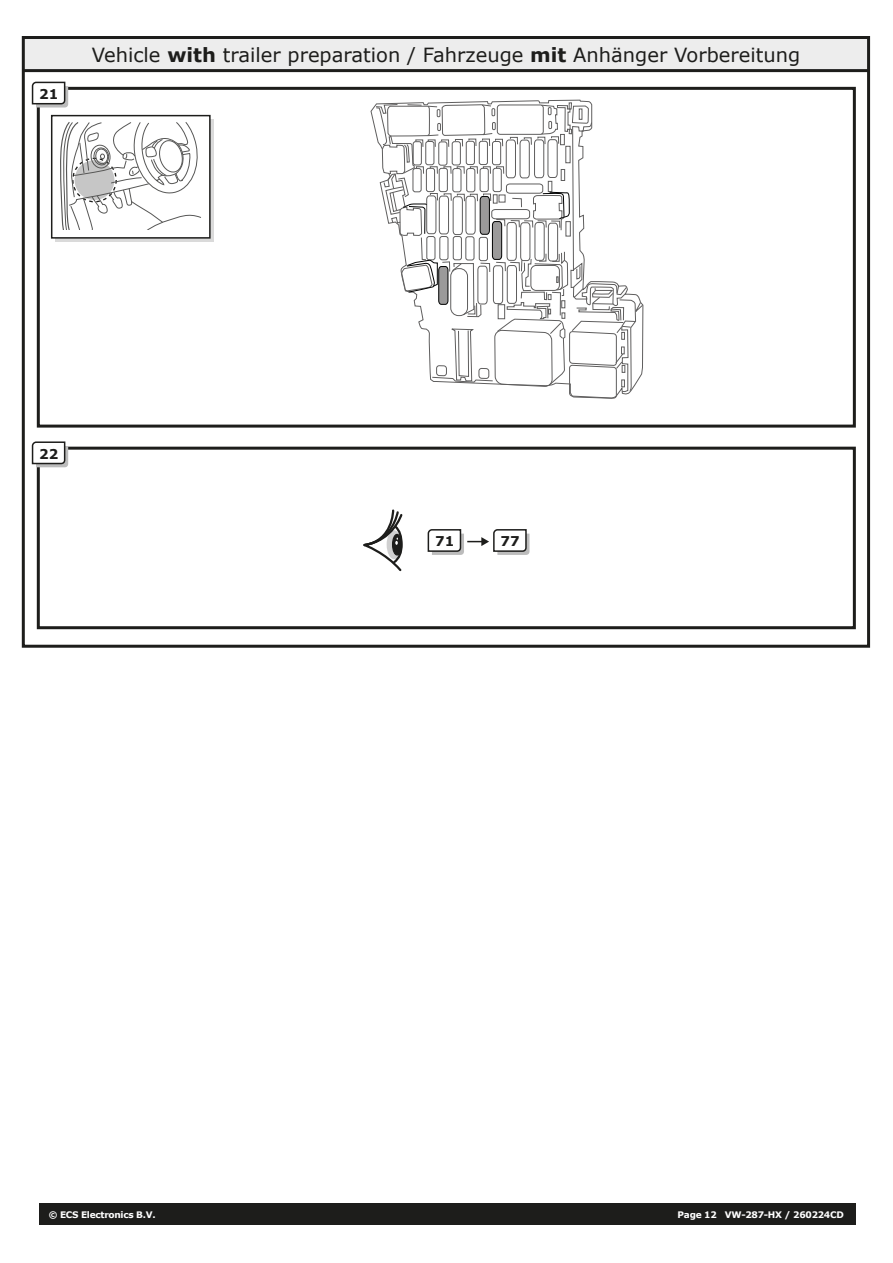
<style>
.page{position:relative;width:893px;height:1263px;background:#fff}
.page>*{position:absolute;margin:0;border:0;box-sizing:border-box;transform-origin:0 0}
.t1{font:19.5px "Verdana";color:#1d1d1b}
.t2{font:700 13.5px "Verdana";color:#1d1d1b}
.t3{font:700 9px "Verdana";letter-spacing:-.03em;color:#fff}
.s1{font-weight:700}
</style>
<div class="page">
<div style="left:39px;top:1203px;width:816px;height:21px;background:#1d1d1b"></div>
<div style="left:23px;top:37px;width:846px;height:34px;background:#ededed"></div>
<div style="left:22px;top:36px;width:848px;height:612px;border:3px solid #1d1d1b"></div>
<hr style="left:23px;top:69px;width:846px;height:3px;background:#1d1d1b">
<div style="left:56px;top:120px;width:158px;height:122px;background:#dadada"></div>
<div style="left:51px;top:115px;width:160px;height:124px;background:#fff;border:2px solid #1d1d1b"></div>
<div style="left:37px;top:87px;width:819px;height:341px;border:3px solid #1d1d1b"></div>
<svg style="left:31px;top:81px;width:37px;height:27px"></svg>
<div style="left:37px;top:447px;width:819px;height:182px;border:3px solid #1d1d1b"></div>
<svg style="left:31px;top:441px;width:37px;height:26px"></svg>
<svg style="left:60px;top:122px;width:141px;height:107px"></svg>
<svg style="left:370px;top:99px;width:274px;height:258px"></svg>
<svg style="left:376px;top:103px;width:267px;height:348px"></svg>
<svg style="left:363px;top:509px;width:40px;height:63px"></svg>
<svg style="left:427px;top:529px;width:102px;height:26px"></svg>
<p class="t2" style="left:39px;top:85px;width:21px">21</p>
<p class="t1" style="left:92px;top:41px;width:710px">Vehicle <span class="s1">with</span> trailer preparation / Fahrzeuge <span class="s1">mit</span> Anhänger Vorbereitung</p>
<p class="t2" style="left:39px;top:444px;width:21px">22</p>
<p class="t2" style="left:435px;top:532px;width:21px">71</p>
<p class="t2" style="left:501px;top:532px;width:21px">77</p>
<p class="t3" style="left:49px;top:1208px;width:108px">© ECS Electronics B.V.</p>
<p class="t3" style="left:678px;top:1208px;width:168px">Page 12 VW-287-HX / 260224CD</p>
</div>
